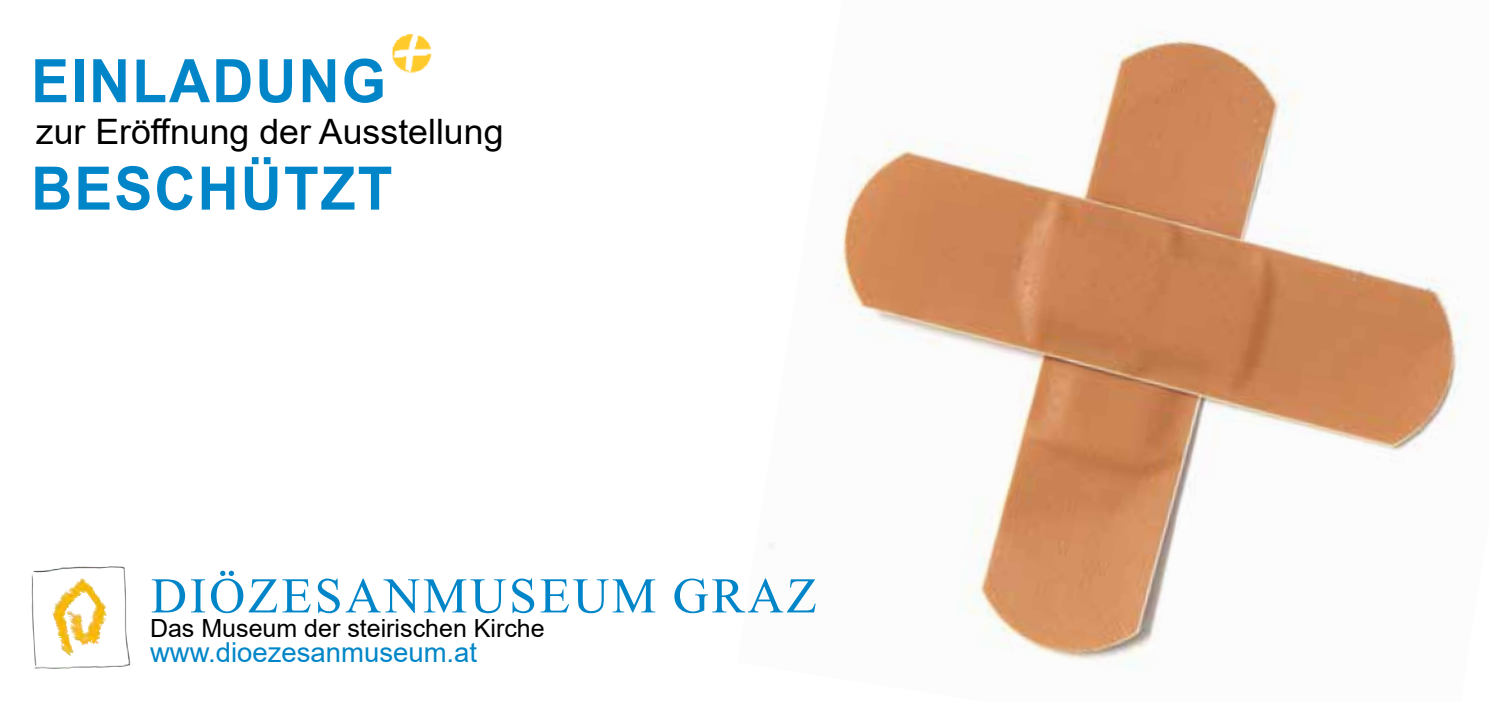
<style>
.page{position:relative;width:1489px;height:702px;background:#fff}
.page>*{position:absolute;margin:0;border:0;box-sizing:border-box;transform-origin:0 0}
.t1{font:700 60px "Arial";letter-spacing:.035em;color:#0086c8;scale:.95 1}
.t2{font:50px "Times New Roman";letter-spacing:.055em;color:#0086c8}
.t3{font:35px "Arial";color:#000}
.t4{font:27.5px "Arial";color:#0086c8}
.t5{font:25px "Arial";color:#000}
</style>
<div class="page">
<img style="left:769px;top:32px;width:700px;height:635px">
<img style="left:392px;top:33px;width:40px;height:41px">
<img style="left:31px;top:566px;width:99px;height:102px">
<h1 class="t1" style="left:31px;top:39px;width:375px">EINLADUNG</h1>
<h3 class="t3" style="left:36px;top:108px;width:469px">zur Eröffnung der Ausstellung</h3>
<h1 class="t1" style="left:31px;top:146px;width:382px">BESCHÜTZT</h1>
<h2 class="t2" style="left:151px;top:560px;width:667px">DIÖZESANMUSEUM GRAZ</h2>
<p class="t5" style="left:150px;top:611px;width:396px">Das Museum der steirischen Kirche</p>
<p class="t4" style="left:150px;top:633px;width:329px">www.dioezesanmuseum.at</p>
</div>
